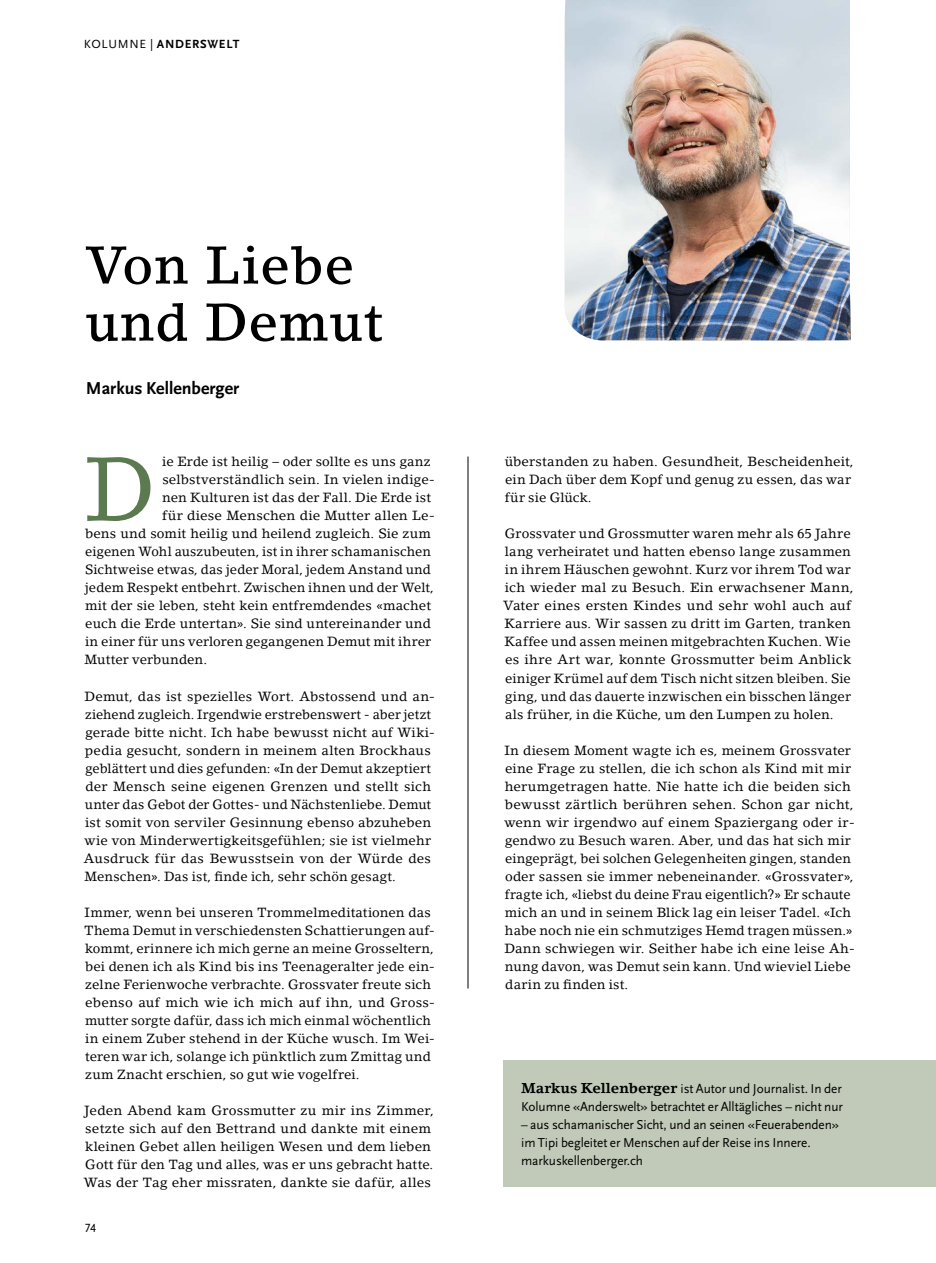
<style>
.page{position:relative;width:936px;height:1263px;background:#fff}
.page>*{position:absolute;margin:0;border:0;box-sizing:border-box;transform-origin:0 0}
.t1{font:89.4px "Lino Letter Std";color:#5b7a50}
.t2{font:500 52.5px/57px "Lino Letter Std";letter-spacing:.01em;color:#000}
.t3{font:700 18px "Scala Sans Pro";color:#000}
.t4{font:13.5px/18px "Scala Sans Pro";letter-spacing:-.005em;color:#000}
.t5{font:13.2px/18px "Lino Letter Std";letter-spacing:.01em;color:#000}
.t6{font:700 12.3px "Scala Sans OT";letter-spacing:.06em;color:#000}
.t7{font:12.3px "Scala Sans OT";color:#000}
.s1{font-weight:400}
.s2{font-family:"Lino Letter Std";font-weight:700;font-size:14.25px}
</style>
<div class="page">
<hr style="left:467px;top:457px;width:1px;height:531px;background:#000">
<img style="left:564px;top:0;width:286px;height:341px">
<div style="left:504px;top:1060px;width:431px;height:127px;background:#c1cab8"></div>
<p class="t6" style="left:84px;top:37px;width:157px"><span class="s1">KOLUMNE |</span> ANDERSWELT</p>
<h2 class="t2" style="left:85px;top:236px;width:299px">Von Liebe und Demut</h2>
<h3 class="t3" style="left:86px;top:378px;width:155px">Markus Kellenberger</h3>
<h1 class="t1" style="left:84px;top:435px;width:72px">D</h1>
<p class="t5" style="left:162px;top:453px;width:270px">ie Erde ist heilig – oder sollte es uns ganz</p>
<p class="t5" style="left:162px;top:471px;width:274px">selbstverständlich sein. In vielen indige-</p>
<p class="t5" style="left:162px;top:489px;width:270px">nen Kulturen ist das der Fall. Die Erde ist</p>
<p class="t5" style="left:162px;top:507px;width:274px">für diese Menschen die Mutter allen Le-</p>
<p class="t5" style="left:85px;top:525px;width:347px">bens und somit heilig und heilend zugleich. Sie zum</p>
<p class="t5" style="left:85px;top:543px;width:347px">eigenen Wohl auszubeuten, ist in ihrer schamanischen</p>
<p class="t5" style="left:85px;top:561px;width:347px">Sichtweise etwas, das jeder Moral, jedem Anstand und</p>
<p class="t5" style="left:85px;top:579px;width:350px">jedem Respekt entbehrt. Zwischen ihnen und der Welt,</p>
<p class="t5" style="left:85px;top:597px;width:347px">mit der sie leben, steht kein entfremdendes «machet</p>
<p class="t5" style="left:85px;top:615px;width:347px">euch die Erde untertan». Sie sind untereinander und</p>
<p class="t5" style="left:85px;top:633px;width:347px">in einer für uns verloren gegangenen Demut mit ihrer</p>
<p class="t5" style="left:85px;top:651px;width:124px">Mutter verbunden.</p>
<p class="t5" style="left:84px;top:687px;width:353px">Demut, das ist spezielles Wort. Abstossend und an&shy;ziehend zugleich. Irgendwie erstrebenswert - aber jetzt gerade bitte nicht. Ich habe bewusst nicht auf Wiki&shy;pedia gesucht, sondern in meinem alten Brockhaus geblättert und dies gefunden: «In der Demut akzeptiert der Mensch seine eigenen Grenzen und stellt sich unter das Gebot der Gottes- und Nächstenliebe. Demut ist somit von serviler Gesinnung ebenso abzuheben wie von Minderwertigkeitsgefühlen; sie ist vielmehr Ausdruck für das Bewusstsein von der Würde des Menschen». Das ist, finde ich, sehr schön gesagt.</p>
<p class="t5" style="left:84px;top:903px;width:352px">Immer, wenn bei unseren Trommelmeditationen das Thema Demut in verschiedensten Schattierungen auf&shy;kommt, erinnere ich mich gerne an meine Grosseltern, bei denen ich als Kind bis ins Teenageralter jede ein&shy;zelne Ferienwoche verbrachte. Grossvater freute sich ebenso auf mich wie ich mich auf ihn, und Gross&shy;mutter sorgte dafür, dass ich mich einmal wöchentlich in einem Zuber stehend in der Küche wusch. Im Wei&shy;teren war ich, solange ich pünktlich zum Zmittag und zum Znacht erschien, so gut wie vogelfrei.</p>
<p class="t5" style="left:84px;top:1101px;width:352px">Jeden Abend kam Grossmutter zu mir ins Zimmer, setzte sich auf den Bettrand und dankte mit einem kleinen Gebet allen heiligen Wesen und dem lieben Gott für den Tag und alles, was er uns gebracht hatte.<br>Was der Tag eher missraten, dankte sie dafür, alles</p>
<p class="t7" style="left:85px;top:1221px;width:13px">74</p>
<p class="t5" style="left:504px;top:453px;width:350px">überstanden zu haben. Gesundheit, Bescheidenheit, ein Dach über dem Kopf und genug zu essen, das war für sie Glück.</p>
<p class="t5" style="left:503px;top:525px;width:352px">Grossvater und Grossmutter waren mehr als 65 Jahre lang verheiratet und hatten ebenso lange zusammen in ihrem Häuschen gewohnt. Kurz vor ihrem Tod war ich wieder mal zu Besuch. Ein erwachsener Mann, Vater eines ersten Kindes und sehr wohl auch auf Karriere aus. Wir sassen zu dritt im Garten, tranken Kaffee und assen meinen mitgebrachten Kuchen. Wie es ihre Art war, konnte Grossmutter beim Anblick einiger Krümel auf dem Tisch nicht sitzen bleiben. Sie ging, und das dauerte inzwischen ein bisschen länger als früher, in die Küche, um den Lumpen zu holen.</p>
<p class="t5" style="left:504px;top:741px;width:352px">In diesem Moment wagte ich es, meinem Grossvater eine Frage zu stellen, die ich schon als Kind mit mir herumgetragen hatte. Nie hatte ich die beiden sich bewusst zärtlich berühren sehen. Schon gar nicht, wenn wir irgendwo auf einem Spaziergang oder ir&shy;gendwo zu Besuch waren. Aber, und das hat sich mir eingeprägt, bei solchen Gelegenheiten gingen, standen oder sassen sie immer nebeneinander. «Grossvater», fragte ich, «liebst du deine Frau eigentlich?» Er schaute mich an und in seinem Blick lag ein leiser Tadel. «Ich habe noch nie ein schmutziges Hemd tragen müssen.» Dann schwiegen wir. Seither habe ich eine leise Ah&shy;nung davon, was Demut sein kann. Und wieviel Liebe darin zu finden ist.</p>
<p class="t4" style="left:521px;top:1079px;width:323px"><span class="s2">Markus Kellenberger</span> ist Autor und Journalist. In der<br>Kolumne «Anderswelt» betrachtet er Alltägliches – nicht nur</p>
<p class="t4" style="left:521px;top:1115px;width:319px">– aus schamanischer Sicht, und an seinen «Feuerabenden» im Tipi begleitet er Menschen auf der Reise ins Innere. markuskellenberger.ch</p>
</div>
